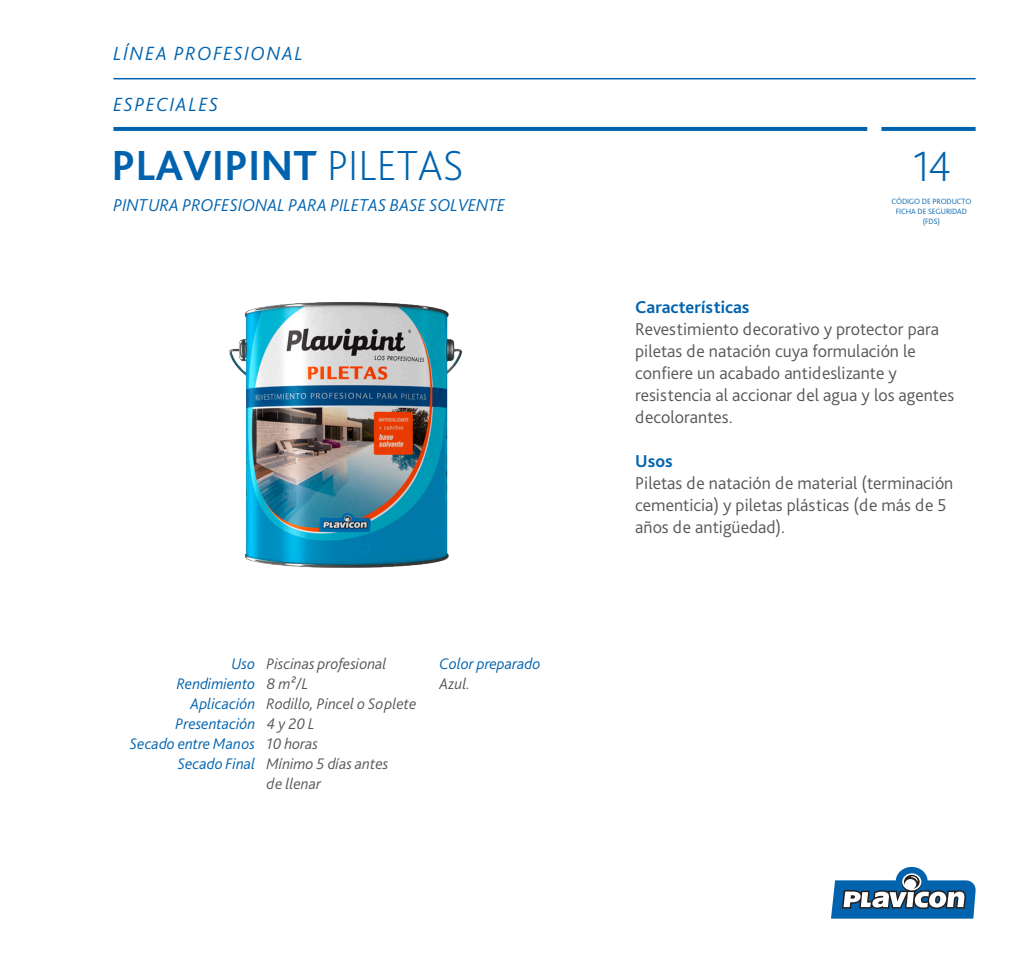
<style>
.page{position:relative;width:1021px;height:964px;background:#fff}
.page>*{position:absolute;margin:0;border:0;box-sizing:border-box;transform-origin:0 0}
.Título{font:700 44px "Bliss Pro";color:#0163ae}
.Título-2{font:200 44px "Bliss Pro";color:#0163ae}
.t1{font:italic 300 20px "Bliss Pro";letter-spacing:.075em;color:#0163ae}
.Título-3{font:300 18px/22px "Bliss Pro";color:#56575b}
.Título-4{font:italic 300 18px "Bliss Pro";color:#0163ae}
.Título-5{font:700 18px "Bliss Pro";color:#0163ae}
.Título-6{font:italic 300 16px "Bliss Pro";color:#56575b}
.Título-7{font:italic 300 16px "Bliss Pro";color:#0163ae}
.Título-8{font:300 8px "Bliss Pro";letter-spacing:-.01em;color:#0163ae}
.s1{font-weight:200}
.s2{font-weight:700;color:#0163ae}
</style>
<div class="page">
<hr style="left:113px;top:127px;width:754px;height:4px;background:#0163ae">
<hr style="left:881px;top:127px;width:94px;height:4px;background:#0163ae">
<svg style="left:831px;top:867px;width:145px;height:51px"></svg>
<hr style="left:113px;top:78px;width:862px;height:1px;background:#0163ae">
<img style="left:229px;top:302px;width:233px;height:266px">
<p class="t1" style="left:113px;top:40px;width:191px">LÍNEA PROFESIONAL</p>
<p class="t1" style="left:113px;top:92px;width:107px">ESPECIALES</p>
<p class="Título" style="left:111px;top:138px;width:354px">PLAVIPINT <span class="s1">PILETAS</span></p>
<p class="Título-4" style="left:113px;top:194px;width:393px">PINTURA PROFESIONAL PARA PILETAS BASE SOLVENTE</p>
<p class="Título-7" style="left:231px;top:653px;width:25px">Uso</p>
<p class="Título-7" style="left:177px;top:673px;width:80px">Rendimiento</p>
<p class="Título-7" style="left:190px;top:693px;width:66px">Aplicación</p>
<p class="Título-7" style="left:175px;top:713px;width:81px">Presentación</p>
<p class="Título-7" style="left:130px;top:733px;width:127px">Secado entre Manos</p>
<p class="Título-7" style="left:178px;top:753px;width:79px">Secado Final</p>
<p class="Título-6" style="left:266px;top:653px;width:121px">Piscinas profesional</p>
<p class="Título-6" style="left:266px;top:673px;width:44px">8 m²/L</p>
<p class="Título-6" style="left:266px;top:693px;width:151px">Rodillo, Pincel o Soplete</p>
<p class="Título-6" style="left:266px;top:713px;width:50px">4 y 20 L</p>
<p class="Título-6" style="left:266px;top:733px;width:53px">10 horas</p>
<p class="Título-6" style="left:266px;top:753px;width:123px">Mínimo 5 días antes</p>
<p class="Título-6" style="left:266px;top:773px;width:56px">de llenar</p>
<p class="Título-7" style="left:439px;top:653px;width:102px">Color preparado</p>
<p class="Título-6" style="left:439px;top:673px;width:32px">Azul.</p>
<p class="Título-2" style="left:912px;top:139px;width:40px">14</p>
<p class="Título-8" style="left:891px;top:196px;width:81px">CÓDIGO DE PRODUCTO</p>
<p class="Título-8" style="left:895px;top:206px;width:73px">FICHA DE SEGURIDAD</p>
<p class="Título-8" style="left:922px;top:216px;width:19px">(FDS)</p>
<p class="Título-5" style="left:635px;top:296px;width:116px">Características</p>
<p class="Título-3" style="left:635px;top:318px;width:305px">Revestimiento decorativo y protector para</p>
<p class="Título-3" style="left:635px;top:340px;width:282px">piletas de natación cuya formulación le</p>
<p class="Título-3" style="left:635px;top:362px;width:263px">confiere un acabado antideslizante y</p>
<p class="Título-3" style="left:635px;top:384px;width:320px">resistencia al accionar del agua y los agentes decolorantes.</p>
<p class="Título-3" style="left:635px;top:450px;width:319px"><span class="s2">Usos<br></span>Piletas de natación de material (terminación</p>
<p class="Título-3" style="left:635px;top:494px;width:313px">cementicia) y piletas plásticas (de más de 5 años de antigüedad).</p>
</div>
